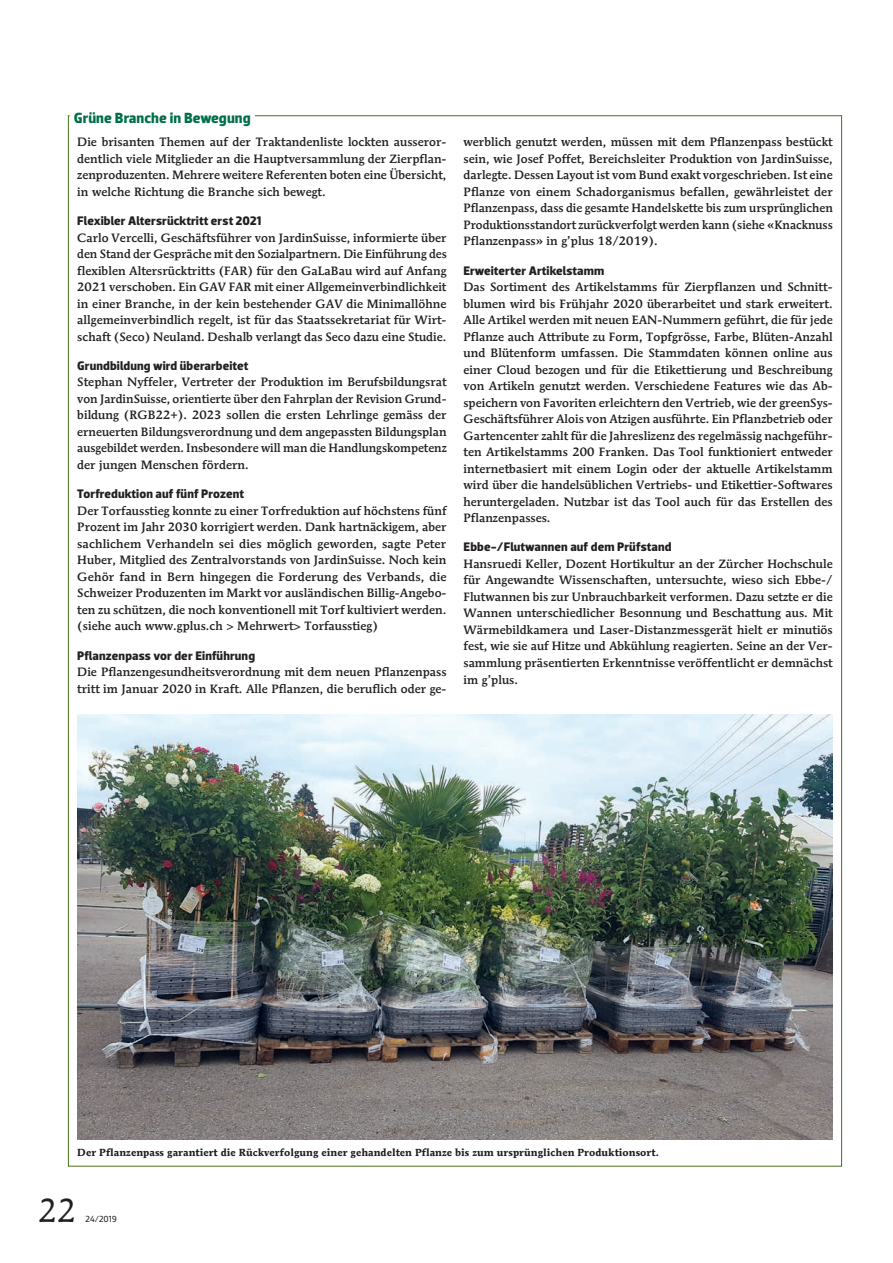
<style>
.page{position:relative;width:893px;height:1263px;background:#fff}
.page>*{position:absolute;margin:0;border:0;box-sizing:border-box;transform-origin:0 0}
.t1{font:33px "Mendoza Roman";color:#231f20}
.t2{font:700 15px "Dobra";letter-spacing:.005em;color:#006f47}
.t3{font:700 12.6px "Dobra";letter-spacing:.005em;color:#231f20}
.t4{font:500 12px/16.5px "Mendoza Roman";letter-spacing:.005em;color:#231f20;text-align:justify}
.t5{font:700 10.2px "Mendoza Roman";letter-spacing:.005em;color:#231f20}
.t6{font:9px "Dobra";color:#231f20}
</style>
<div class="page">
<img style="left:77px;top:714px;width:756px;height:426px">
<p class="t2" style="left:74px;top:109px;width:178px">Grüne Branche in Bewegung</p>
<p class="t4" style="left:77px;top:134px;width:371px">Die brisanten Themen auf der Traktandenliste lockten ausseror&shy;dentlich viele Mitglieder an die Hauptversammlung der Zierpflan&shy;zenproduzenten. Mehrere weitere Referenten boten eine Übersicht, in welche Richtung die Branche sich bewegt.</p>
<p class="t3" style="left:77px;top:214px;width:186px">Flexibler Altersrücktritt erst 2021</p>
<p class="t4" style="left:77px;top:229px;width:371px">Carlo Vercelli, Geschäftsführer von JardinSuisse, informierte über den Stand der Gespräche mit den Sozialpartnern. Die Einführung des flexiblen Altersrücktritts (FAR) für den GaLaBau wird auf Anfang 2021 verschoben. Ein GAV FAR mit einer Allgemeinverbindlichkeit in einer Branche, in der kein bestehender GAV die Minimallöhne allgemeinverbindlich regelt, ist für das Staatssekretariat für Wirt&shy;schaft (Seco) Neuland. Deshalb verlangt das Seco dazu eine Studie.</p>
<p class="t3" style="left:77px;top:358px;width:173px">Grundbildung wird überarbeitet</p>
<p class="t4" style="left:77px;top:374px;width:371px">Stephan Nyffeler, Vertreter der Produktion im Berufsbildungsrat von JardinSuisse, orientierte über den Fahrplan der Revision Grund&shy;bildung (RGB22+). 2023 sollen die ersten Lehrlinge gemäss der erneuerten Bildungsverordnung und dem angepassten Bildungsplan ausgebildet werden. Insbesondere will man die Handlungskompetenz der jungen Menschen fördern.</p>
<p class="t3" style="left:77px;top:487px;width:169px">Torfreduktion auf fünf Prozent</p>
<p class="t4" style="left:77px;top:502px;width:371px">Der Torfausstieg konnte zu einer Torfreduktion auf höchstens fünf Prozent im Jahr 2030 korrigiert werden. Dank hartnäckigem, aber sachlichem Verhandeln sei dies möglich geworden, sagte Peter Huber, Mitglied des Zentralvorstands von JardinSuisse. Noch kein Gehör fand in Bern hingegen die Forderung des Verbands, die Schweizer Produzenten im Markt vor ausländischen Billig-Angebo&shy;ten zu schützen, die noch konventionell mit Torf kultiviert werden. (siehe auch www.gplus.ch &gt; Mehrwert&gt; Torfausstieg)</p>
<p class="t3" style="left:77px;top:648px;width:179px">Pflanzenpass vor der Einführung</p>
<p class="t4" style="left:77px;top:663px;width:371px">Die Pflanzengesundheitsverordnung mit dem neuen Pflanzenpass tritt im Januar 2020 in Kraft. Alle Pflanzen, die beruflich oder ge-</p>
<p class="t4" style="left:463px;top:134px;width:371px">werblich genutzt werden, müssen mit dem Pflanzenpass bestückt sein, wie Josef Poffet, Bereichsleiter Produktion von JardinSuisse, darlegte. Dessen Layout ist vom Bund exakt vorgeschrieben. Ist eine Pflanze von einem Schadorganismus befallen, gewährleistet der Pflanzenpass, dass die gesamte Handelskette bis zum ursprünglichen Produktionsstandort zurückverfolgt werden kann (siehe «Knacknuss Pflanzenpass» in g’plus 18/2019).</p>
<p class="t3" style="left:463px;top:263px;width:142px">Erweiterter Artikelstamm</p>
<p class="t4" style="left:463px;top:279px;width:371px">Das Sortiment des Artikelstamms für Zierpflanzen und Schnitt&shy;blumen wird bis Frühjahr 2020 überarbeitet und stark erweitert.<br>Alle Artikel werden mit neuen EAN-Nummern geführt, die für jede Pflanze auch Attribute zu Form, Topfgrösse, Farbe, Blüten-Anzahl und Blütenform umfassen. Die Stammdaten können online aus einer Cloud bezogen und für die Etikettierung und Beschreibung von Artikeln genutzt werden. Verschiedene Features wie das Ab&shy;speichern von Favoriten erleichtern den Vertrieb, wie der greenSys-Geschäftsführer Alois von Atzigen ausführte. Ein Pflanzbetrieb oder Gartencenter zahlt für die Jahreslizenz des regelmässig nachgeführ&shy;ten Artikelstamms 200 Franken. Das Tool funktioniert entweder internetbasiert mit einem Login oder der aktuelle Artikelstamm wird über die handelsüblichen Vertriebs- und Etikettier-Softwares heruntergeladen. Nutzbar ist das Tool auch für das Erstellen des Pflanzenpasses.</p>
<p class="t3" style="left:463px;top:540px;width:210px">Ebbe-/Flutwannen auf dem Prüfstand</p>
<p class="t4" style="left:463px;top:555px;width:371px">Hansruedi Keller, Dozent Hortikultur an der Zürcher Hochschule für Angewandte Wissenschaften, untersuchte, wieso sich Ebbe-/ Flutwannen bis zur Unbrauchbarkeit verformen. Dazu setzte er die Wannen unterschiedlicher Besonnung und Beschattung aus. Mit Wärmebildkamera und Laser-Distanzmessgerät hielt er minutiös fest, wie sie auf Hitze und Abkühlung reagierten. Seine an der Ver&shy;sammlung präsentierten Erkenntnisse veröffentlicht er demnächst im g’plus.</p>
<p class="t5" style="left:77px;top:1146px;width:583px">Der Pflanzenpass garantiert die Rückverfolgung einer gehandelten Pflanze bis zum ursprünglichen Produktionsort.</p>
<h1 class="t1" style="left:38px;top:1190px;width:39px">22</h1>
<p class="t6" style="left:86px;top:1213px;width:33px">24/2019</p>
</div>
